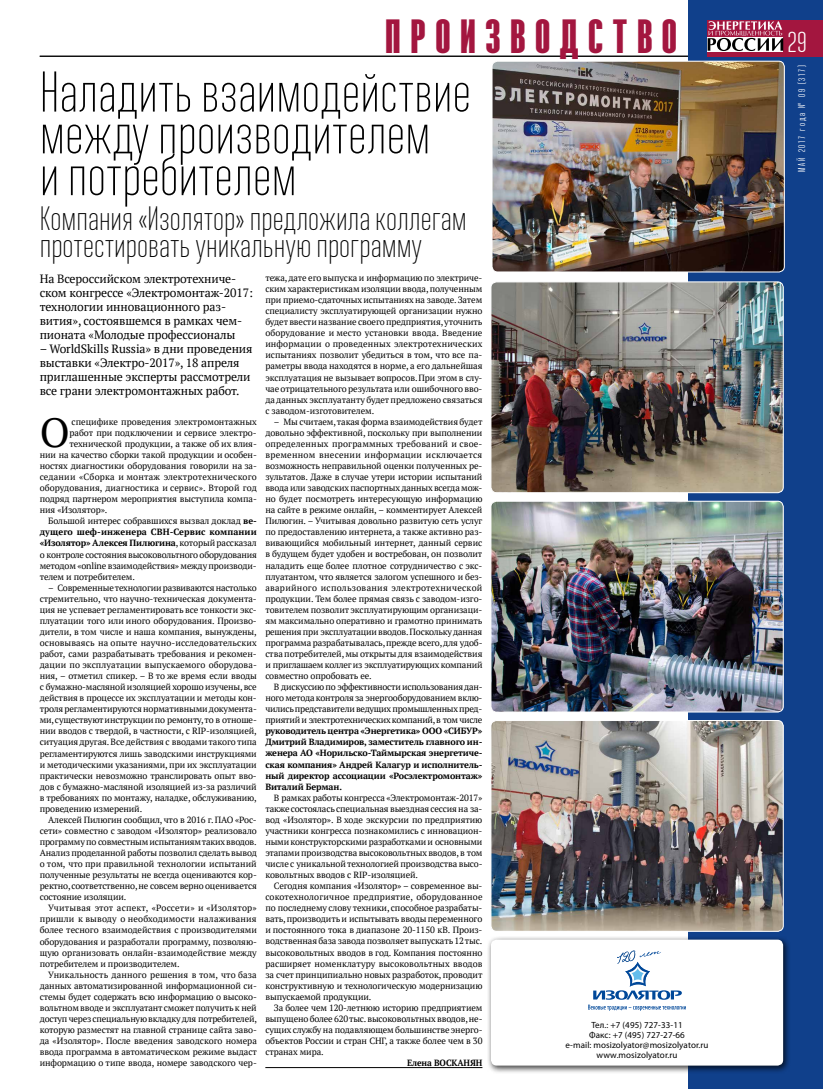
<style>
.page{position:relative;width:823px;height:1089px;background:#fff}
.page>*{position:absolute;margin:0;border:0;box-sizing:border-box;transform-origin:0 0}
.t1{font:200 57.3px/41.8px "Ristretto Pro";color:#000}
.t2{font:900 48px "Ristretto Pro";letter-spacing:.2em;color:#a3163f}
.t3{font:40.6px "PT Serif";color:#000}
.t4{font:200 33.8px/26.4px "Ristretto Pro";color:#000}
.t5{font:300 30px "Ristretto Pro";color:#fff}
.t6{font:12px/14px "PT Serif";letter-spacing:-.01em;color:#000}
.t7{font:10px "Ristretto Pro";letter-spacing:.2em;color:#fff;scale:.94 1}
.t8{font:9px/11.1px "PT Serif";letter-spacing:-.01em;color:#000;text-align:justify}
.t9{font:700 9px/11.1px "PT Serif";letter-spacing:-.01em;color:#000;text-align:justify}
.t10{font:9px/10px "Myriad Pro";letter-spacing:.01em;color:#000;text-align:center}
.t11{font:9px "PT Serif";letter-spacing:.02em;color:#000}
.t12{font:700 9px "PT Serif";letter-spacing:.01em;color:#000}
.t13{font:700 9px "PT Serif";letter-spacing:-.01em;color:#000;scale:.95 1}
.s1{font-weight:700}
.s2{font-weight:400}
</style>
<div class="page">
<hr style="left:40px;top:56px;width:662px;height:1px;background:#000">
<div style="left:688px;top:0;width:134px;height:1088px;background:#10408b"></div>
<div style="left:486px;top:935px;width:304px;height:138px;background:#000;opacity:.75"></div>
<div style="left:490px;top:939px;width:292px;height:126px;background:#fff;border-radius:6px"></div>
<svg style="left:588px;top:950px;width:97px;height:60px"></svg>
<div style="left:749px;top:20px;width:73px;height:37px;background:#a3163f"></div>
<div style="left:707px;top:20px;width:75px;height:37px;background:#fff"></div>
<svg style="left:707px;top:20px;width:75px;height:1px"></svg>
<div style="left:706px;top:52px;width:76px;height:5px;background:#a3163f"></div>
<svg style="left:707px;top:21px;width:75px;height:30px"></svg>
<hr style="left:265px;top:1067px;width:217px;height:1px;background:#000">
<img style="left:492px;top:720px;width:290px;height:211px">
<div style="left:490px;top:720px;width:293px;height:211px;border:1px solid #fff;border-radius:6px"></div>
<img style="left:493px;top:61px;width:290px;height:211px">
<div style="left:491px;top:61px;width:293px;height:211px;border:1px solid #fff;border-radius:6px"></div>
<img style="left:492px;top:282px;width:290px;height:210px">
<div style="left:490px;top:281px;width:293px;height:212px;border:1px solid #fff;border-radius:6px"></div>
<img style="left:492px;top:501px;width:290px;height:211px">
<div style="left:490px;top:500px;width:293px;height:212px;border:1px solid #fff;border-radius:6px"></div>
<h2 class="t2" style="left:385px;top:8px;width:293px">производство</h2>
<h1 class="t1" style="left:40px;top:71px;width:432px">Наладить взаимодействие между производителем ипотребителем</h1>
<h3 class="t4" style="left:40px;top:206px;width:428px">Компания «Изолятор» предложила коллегам протестировать уникальную программу</h3>
<h3 class="t6" style="left:40px;top:272px;width:215px">На Всероссийском электротехниче&shy;ском конгрессе «Электромонтаж-2017: технологии инновационного раз&shy;вития», состоявшемся в рамках чем&shy;пионата «Молодые профессионалы</h3>
<h3 class="t6" style="left:40px;top:342px;width:214px">– WorldSkills Russia» в дни проведения выставки «Электро-2017», 18 апреля приглашенные эксперты рассмотрели все грани электромонтажных работ.</h3>
<h3 class="t3" style="left:40px;top:406px;width:32px">О</h3>
<p class="t8" style="left:71px;top:416px;width:187px">специфике проведения электромонтажных</p>
<p class="t8" style="left:69px;top:427px;width:189px">работ при подключении и сервисе электро-</p>
<p class="t8" style="left:69px;top:438px;width:189px">технической продукции, а также об их влия-</p>
<p class="t8" style="left:40px;top:449px;width:218px">нии на качество сборки такой продукции и особен-</p>
<p class="t8" style="left:40px;top:460px;width:218px">ностях диагностики оборудования говорили на за-</p>
<p class="t11" style="left:40px;top:471px;width:218px">седании «Сборка и монтаж электротехнического</p>
<p class="t8" style="left:40px;top:482px;width:218px">оборудования, диагностика и сервис». Второй год</p>
<p class="t8" style="left:40px;top:493px;width:218px">подряд партнером мероприятия выступила компа-</p>
<p class="t8" style="left:40px;top:504px;width:69px">ния «Изолятор».</p>
<p class="t8" style="left:48px;top:515px;width:210px">Большой интерес собравшихся вызвал доклад <span class="s1">ве-</span></p>
<p class="t12" style="left:40px;top:526px;width:218px">дущего шеф-инженера СВН-Сервис компании</p>
<p class="t9" style="left:40px;top:537px;width:218px">«Изолятор» Алексея Пилюгина<span class="s2">, который рассказал</span></p>
<p class="t8" style="left:40px;top:548px;width:218px">о контроле состояния высоковольтного оборудования</p>
<p class="t8" style="left:40px;top:559px;width:218px">методом «online взаимодействия» между производи-</p>
<p class="t8" style="left:40px;top:571px;width:97px">телем и потребителем.</p>
<p class="t8" style="left:40px;top:582px;width:218px;text-indent:9px">– Современные технологии развиваются настолько стремительно, что научно-техническая документа&shy;ция не успевает регламентировать все тонкости экс&shy;плуатации того или иного оборудования. Произво&shy;дители, в том числе и наша компания, вынуждены, основываясь на опыте научно-исследовательских работ, сами разрабатывать требования и рекомен&shy;дации по эксплуатации выпускаемого оборудова&shy;ния, – отметил спикер. – В то же время если вводы с бумажно-масляной изоляцией хорошо изучены, все действия в процессе их эксплуатации и методы кон&shy;троля регламентируются нормативными документа&shy;ми, существуют инструкции по ремонту, то в отноше&shy;нии вводов с твердой, в частности, с RIP-изоляцией, ситуация другая. Все действия с вводами такого типа регламентируются лишь заводскими инструкциями и методическими указаниями, при их эксплуатации практически невозможно транслировать опыт вво&shy;дов с бумажно-масляной изоляцией из‑за различий в требованиях по монтажу, наладке, обслуживанию, проведению измерений.</p>
<p class="t8" style="left:40px;top:814px;width:218px;text-indent:8px">Алексей Пилюгин сообщил, что в 2016 г. ПАО «Рос&shy;сети» совместно с заводом «Изолятор» реализовало программу по совместным испытаниям таких вводов.<br>Анализ проделанной работы позволил сделать вывод о том, что при правильной технологии испытаний полученные результаты не всегда оцениваются кор&shy;ректно, соответственно, не совсем верно оценивается состояние изоляции.</p>
<p class="t8" style="left:40px;top:902px;width:218px;text-indent:9px">Учитывая этот аспект, «Россети» и «Изолятор» пришли к выводу о необходимости налаживания более тесного взаимодействия с производителями оборудования и разработали программу, позволяю&shy;щую организовать онлайн-взаимодействие между потребителем и производителем.</p>
<p class="t8" style="left:40px;top:968px;width:218px;text-indent:9px">Уникальность данного решения в том, что база данных автоматизированной информационной си&shy;стемы будет содержать всю информацию о высоко&shy;вольтном вводе и эксплуатант сможет получить к ней доступ через специальную вкладку для потребителей, которую разместят на главной странице сайта заво&shy;да «Изолятор». После введения заводского номера ввода программа в автоматическом режиме выдаст информацию о типе ввода, номере заводского чер-</p>
<p class="t8" style="left:265px;top:272px;width:218px">тежа, дате его выпуска и информацию по электриче&shy;ским характеристикам изоляции ввода, полученным при приемо-сдаточных испытаниях на заводе. Затем специалисту эксплуатирующей организации нужно будет ввести название своего предприятия, уточнить оборудование и место установки ввода. Введение информации о проведенных электротехнических испытаниях позволит убедиться в том, что все па&shy;раметры ввода находятся в норме, а его дальнейшая эксплуатация не вызывает вопросов. При этом в слу&shy;чае отрицательного результата или ошибочного вво&shy;да данных эксплуатанту будет предложено связаться с заводом-изготовителем.</p>
<p class="t8" style="left:265px;top:416px;width:218px;text-align:left;text-indent:8px">– Мы считаем, такая форма взаимодействия будет довольно эффективной, поскольку при выполнении определенных программных требований и свое&shy;временном внесении информации исключается возможность неправильной оценки полученных ре&shy;зультатов. Даже в случае утери истории испытаний ввода или заводских паспортных данных всегда мож&shy;но будет посмотреть интересующую информацию на сайте в режиме онлайн, – комментирует Алексей Пилюгин. – Учитывая довольно развитую сеть услуг по предоставлению интернета, а также активно раз&shy;вивающийся мобильный интернет, данный сервис в будущем будет удобен и востребован, он позволит наладить еще более плотное сотрудничество с экс&shy;плуатантом, что является залогом успешного и без&shy;аварийного использования электротехнической продукции. Тем более прямая связь с заводом-изго&shy;товителем позволит эксплуатирующим организаци&shy;ям максимально оперативно и грамотно принимать решения при эксплуатации вводов. Поскольку данная программа разрабатывалась, прежде всего, для удоб&shy;ства потребителей, мы открыты для взаимодействия и приглашаем коллег из эксплуатирующих компаний совместно опробовать ее.</p>
<p class="t8" style="left:265px;top:681px;width:218px;text-indent:9px">В дискуссию по эффективности использования дан&shy;ного метода контроля за энергооборудованием вклю&shy;чились представители ведущих промышленных пред&shy;приятий и электротехнических компаний, в том числе</p>
<p class="t9" style="left:265px;top:725px;width:218px">руководитель центра «Энергетика» ООО «СИБУР» Дмитрий Владимиров, заместитель главного ин&shy;женера АО «Норильско-Таймырская энергетиче&shy;ская компания» Андрей Калагур и исполнитель&shy;ный директор ассоциации «Росэлектромонтаж» Виталий Берман.</p>
<p class="t8" style="left:265px;top:792px;width:218px;text-indent:9px">В рамках работы конгресса «Электромонтаж-2017» также состоялась специальная выездная сессия на за&shy;вод «Изолятор». В ходе экскурсии по предприятию участники конгресса познакомились с инновацион&shy;ными конструкторскими разработками и основными этапами производства высоковольтных вводов, в том числе с уникальной технологией производства высо&shy;ковольтных вводов с RIP-изоляцией.</p>
<p class="t8" style="left:265px;top:880px;width:218px;text-indent:9px">Сегодня компания «Изолятор» – современное вы&shy;сокотехнологичное предприятие, оборудованное по последнему слову техники, способное разрабаты&shy;вать, производить и испытывать вводы переменного и постоянного тока в диапазоне 20‑1150 кВ. Произ&shy;водственная база завода позволяет выпускать 12тыс. высоковольтных вводов в год. Компания постоянно расширяет номенклатуру высоковольтных вводов за счет принципиально новых разработок, проводит конструктивную и технологическую модернизацию выпускаемой продукции.</p>
<p class="t8" style="left:265px;top:1002px;width:218px;text-indent:8px">За более чем 120‑летнюю историю предприятием выпущено более 620тыс. высоковольтных вводов, не&shy;сущих службу на подавляющем большинстве энерго&shy;объектов России и стран СНГ, а также более чем в 30 странах мира.</p>
<p class="t13" style="left:407px;top:1057px;width:81px">Елена ВОСКАНЯН</p>
<p class="t10" style="left:565px;top:1019px;width:144px">Тел.: +7 (495) 727‑33‑11<br>Факс: +7 (495) 727‑27‑66<br>е-mail: mosizolyator@mosizolyator.ru www.mosizolyator.ru</p>
<h3 class="t5" style="left:787px;top:24px;width:21px">29</h3>
<p class="t7" style="left:795px;top:172px;width:115px;rotate:-90deg">май 2017 года № 09 (317)</p>
</div>
